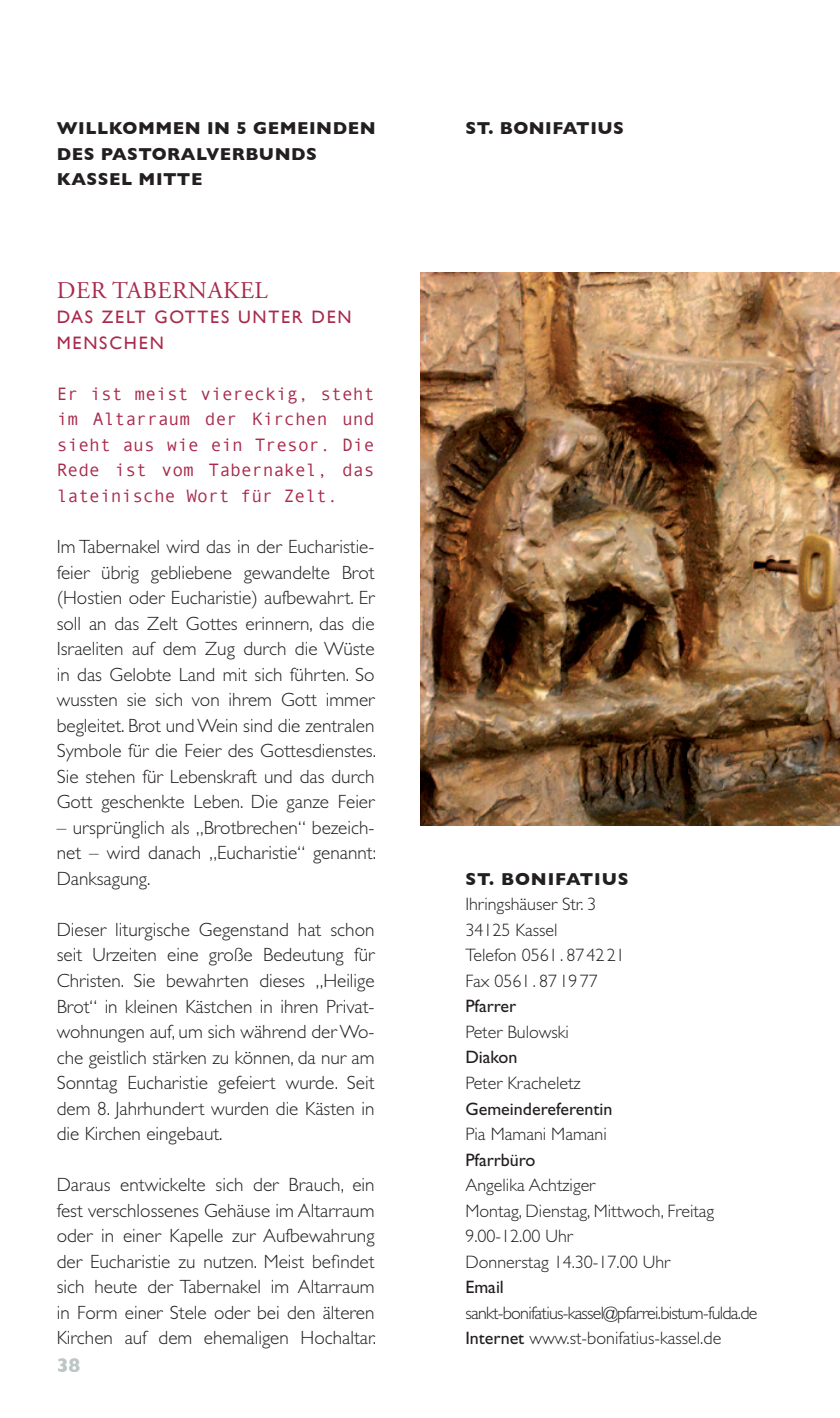
<style>
.page{position:relative;width:840px;height:1418px;background:#fff}
.page>*{position:absolute;margin:0;border:0;box-sizing:border-box;transform-origin:0 0}
.t1{font:24px "Adobe Garamond Pro";letter-spacing:.025em;color:#a82a4c}
.t2{font:700 20px "Gill Sans";color:#bdc5c6}
.t3{font:300 19.2px/25.6px "Gill Sans Std";color:#231f20;text-align:justify}
.t4{font:300 18px/25.6px "Gill Sans Std";color:#231f20}
.t5{font:18px/25.6px "Andale Mono";color:#a82a4c;text-align:justify}
.t6{font:300 18px/25.6px "Gill Sans Std";letter-spacing:-.04em;color:#231f20}
.t7{font:18px "Gill Sans Std";color:#231f20}
.t8{font:18px/25.6px "Gill Sans";letter-spacing:.1em;color:#a82a4c}
.t9{font:700 17.6px/25.6px "Gill Sans";letter-spacing:.03em;color:#231f20}
.s1{font-weight:400}
</style>
<div class="page">
<img style="left:420px;top:272px;width:419px;height:553px">
<p class="t9" style="left:57px;top:115px;width:320px">WI LLKOMMEN I N 5 GEMEI NDEN<br>DES PASTORALVERBUNDS<br>KASSEL MITTE</p>
<p class="t9" style="left:465px;top:115px;width:160px">ST. BONIFATI US</p>
<p class="t1" style="left:57px;top:276px;width:212px">DER TABERNAKEL</p>
<p class="t8" style="left:57px;top:305px;width:296px">DAS ZELT GOTTES UNTER DEN<br>MENSCHEN</p>
<p class="t5" style="left:57px;top:380px;width:319px">Er ist meist viereckig, steht im Altarraum der Kirchen und sieht aus wie ein Tresor. Die Rede ist vom Tabernakel, das lateinische Wort für Zelt.</p>
<p class="t3" style="left:57px;top:534px;width:321px">Im Tabernakel wird das in der Eucharistie&shy;feier übrig gebliebene gewandelte Brot (Hostien oder Eucharistie) aufbewahrt. Er soll an das Zelt Gottes erinnern, das die Israeliten auf dem Zug durch die Wüste in das Gelobte Land mit sich führten. So wussten sie sich von ihrem Gott immer begleitet. Brot und Wein sind die zentralen Symbole für die Feier des Gottesdienstes.<br>Sie stehen für Lebenskraft und das durch Gott geschenkte Leben. Die ganze Feier</p>
<p class="t3" style="left:57px;top:814px;width:321px">– ursprünglich als „Brotbrechen“ bezeich&shy;net – wird danach „Eucharistie“ genannt:<br>Danksagung.</p>
<p class="t3" style="left:57px;top:916px;width:319px">Dieser liturgische Gegenstand hat schon seit Urzeiten eine große Bedeutung für Christen. Sie bewahrten dieses „Heilige Brot“ in kleinen Kästchen in ihren Privat&shy;wohnungen auf, um sich während der Wo&shy;che geistlich stärken zu können, da nur am Sonntag Eucharistie gefeiert wurde. Seit dem 8. Jahrhundert wurden die Kästen in die Kirchen eingebaut.</p>
<p class="t3" style="left:57px;top:1172px;width:321px">Daraus entwickelte sich der Brauch, ein fest verschlossenes Gehäuse im Altarraum oder in einer Kapelle zur Aufbewahrung der Eucharistie zu nutzen. Meist befindet sich heute der Tabernakel im Altarraum in Form einer Stele oder bei den älteren Kirchen auf dem ehemaligen Hochaltar.</p>
<p class="t2" style="left:57px;top:1353px;width:25px">38</p>
<p class="t9" style="left:465px;top:866px;width:165px">ST. BONIFATI US</p>
<p class="t4" style="left:465px;top:891px;width:161px">Ihringshäuser Str. 3<br>34125 Kassel<br>Telefon 0561 . 87 4221<br>Fax 0561 . 87 1977</p>
<p class="t7" style="left:465px;top:996px;width:52px">Pfarrer</p>
<p class="t4" style="left:465px;top:1019px;width:105px">Peter Bulowski</p>
<p class="t7" style="left:465px;top:1047px;width:54px">Diakon</p>
<p class="t4" style="left:465px;top:1070px;width:117px">Peter Kracheletz</p>
<p class="t7" style="left:465px;top:1098px;width:148px">Gemeindereferentin</p>
<p class="t4" style="left:465px;top:1121px;width:143px">Pia Mamani Mamani</p>
<p class="t7" style="left:465px;top:1149px;width:72px">Pfarrbüro</p>
<p class="t4" style="left:465px;top:1172px;width:250px">Angelika Achtziger<br>Montag, Dienstag, Mittwoch, Freitag<br>9.00-12.00 Uhr<br>Donnerstag 14.30-17.00 Uhr</p>
<p class="t7" style="left:465px;top:1276px;width:40px">Email</p>
<p class="t6" style="left:465px;top:1299px;width:293px">sankt-bonifatius-kassel@pfarrei.bistum-fulda.de<br><span class="s1">Internet</span> www.st-bonifatius-kassel.de</p>
</div>
